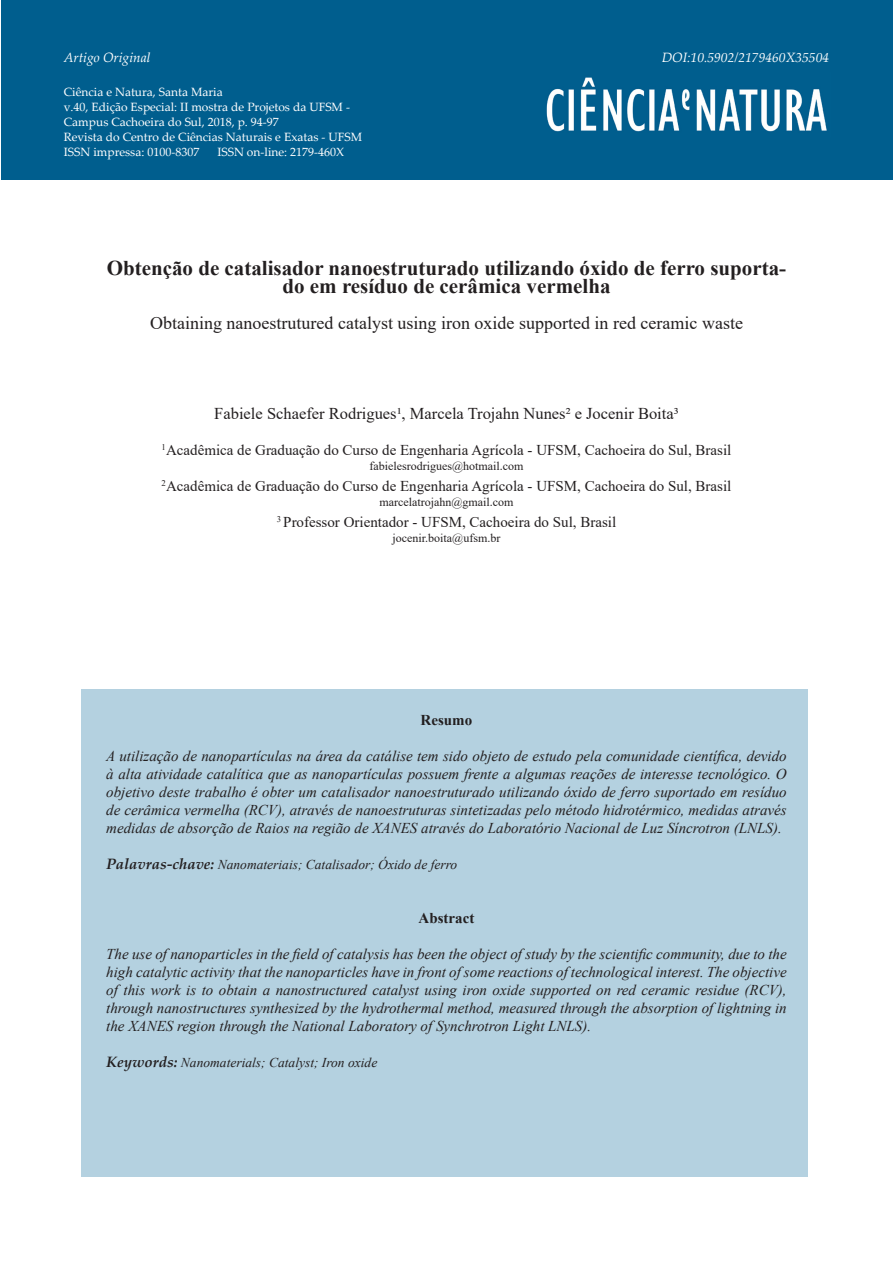
<style>
.page{position:relative;width:893px;height:1263px;background:#fff}
.page>*{position:absolute;margin:0;border:0;box-sizing:border-box;transform-origin:0 0}
.TituloArtigoPORTUGUE{font:700 21px/18px "Times New Roman";color:#231f20;text-align:center}
.TituloArtigoENGLISH{font:18px "Times New Roman";color:#231f20}
.NomesAUTORES{font:16.5px "Times New Roman";color:#231f20}
.TextoRESUMO_ABSTRACT{font:italic 15px/18px "Times New Roman";color:#231f20;text-align:justify}
.TitulacaoFiliacao{font:15px "Times New Roman";color:#231f20}
.TituloRESUMO_ABSTRAC{font:700 15px "Times New Roman";color:#231f20}
.Palavras-chaveRESUMO{font:italic 13.5px "Times New Roman";color:#231f20}
.t1{font:italic 13.5px "Palatino Linotype";color:#fff}
.t2{font:12px/15px "Palatino Linotype";color:#fff}
.E-mailAUTOR{font:12px "Times New Roman";color:#231f20}
.s1{font-family:"Palatino Linotype";font-weight:700;font-size:15px}
</style>
<div class="page">
<div style="left:1px;top:0;width:891px;height:180px;background:#005e8e"></div>
<img style="left:546px;top:77px;width:281px;height:55px">
<div style="left:81px;top:689px;width:727px;height:488px;background:#b4d1e0"></div>
<p class="t1" style="left:64px;top:48px;width:88px">Artigo Original</p>
<p class="t1" style="left:662px;top:48px;width:169px">DOI:10.5902/2179460X35504</p>
<p class="t2" style="left:64px;top:84px;width:300px">Ciência e Natura, Santa Maria<br>v.40, Edição Especial: II mostra de Projetos da UFSM - Campus Cachoeira do Sul, 2018, p. 94-97<br>Revista do Centro de Ciências Naturais e Exatas - UFSM ISSN impressa: 0100-8307</p>
<p class="t2" style="left:217px;top:144px;width:128px">ISSN on-line: 2179-460X</p>
<p class="TituloArtigoPORTUGUE" style="left:107px;top:259px;width:681px">Obtenção de catalisador nanoestruturado utilizando óxido de ferro suporta&shy;do em resíduo de cerâmica vermelha</p>
<p class="TituloArtigoENGLISH" style="left:150px;top:311px;width:594px">Obtaining nanoestrutured catalyst using iron oxide supported in red ceramic waste</p>
<p class="NomesAUTORES" style="left:214px;top:402px;width:466px">Fabiele Schaefer Rodrigues¹, Marcela Trojahn Nunes² e Jocenir Boita³</p>
<p class="TitulacaoFiliacao" style="left:162px;top:440px;width:571px"><sup>1</sup>Acadêmica de Graduação do Curso de Engenharia Agrícola - UFSM, Cachoeira do Sul, Brasil</p>
<p class="E-mailAUTOR" style="left:369px;top:457px;width:156px">fabielesrodrigues@hotmail.com</p>
<p class="TitulacaoFiliacao" style="left:162px;top:476px;width:571px"><sup>2</sup>Acadêmica de Graduação do Curso de Engenharia Agrícola - UFSM, Cachoeira do Sul, Brasil</p>
<p class="E-mailAUTOR" style="left:379px;top:493px;width:136px">marcelatrojahn@gmail.com</p>
<p class="TitulacaoFiliacao" style="left:277px;top:512px;width:341px"><sup>3</sup> Professor Orientador - UFSM, Cachoeira do Sul, Brasil</p>
<p class="E-mailAUTOR" style="left:393px;top:529px;width:109px">jocenir.boita@ufsm.br</p>
<p class="TituloRESUMO_ABSTRAC" style="left:421px;top:709px;width:53px">Resumo</p>
<p class="TextoRESUMO_ABSTRACT" style="left:106px;top:747px;width:682px">A utilização de nanopartículas na área da catálise tem sido objeto de estudo pela comunidade científica, devido à alta atividade catalítica que as nanopartículas possuem frente a algumas reações de interesse tecnológico. O objetivo deste trabalho é obter um catalisador nanoestruturado utilizando óxido de ferro suportado em resíduo de cerâmica vermelha (RCV), através de nanoestruturas sintetizadas pelo método hidrotérmico, medidas através medidas de absorção de Raios na região de XANES através do Laboratório Nacional de Luz Síncrotron (LNLS).</p>
<p class="Palavras-chaveRESUMO" style="left:106px;top:855px;width:352px"><span class="s1">Palavras-chave:</span> Nanomateriais; Catalisador; Óxido de ferro</p>
<p class="TituloRESUMO_ABSTRAC" style="left:419px;top:907px;width:57px">Abstract</p>
<p class="TextoRESUMO_ABSTRACT" style="left:106px;top:945px;width:682px">The use of nanoparticles in the field of catalysis has been the object of study by the scientific community, due to the high catalytic activity that the nanoparticles have in front of some reactions of technological interest. The objective of this work is to obtain a nanostructured catalyst using iron oxide supported on red ceramic residue (RCV), through nanostructures synthesized by the hydrothermal method, measured through the absorption of lightning in the XANES region through the National Laboratory of Synchrotron Light LNLS).</p>
<p class="Palavras-chaveRESUMO" style="left:106px;top:1053px;width:272px"><span class="s1">Keywords:</span> Nanomaterials; Catalyst; Iron oxide</p>
</div>
